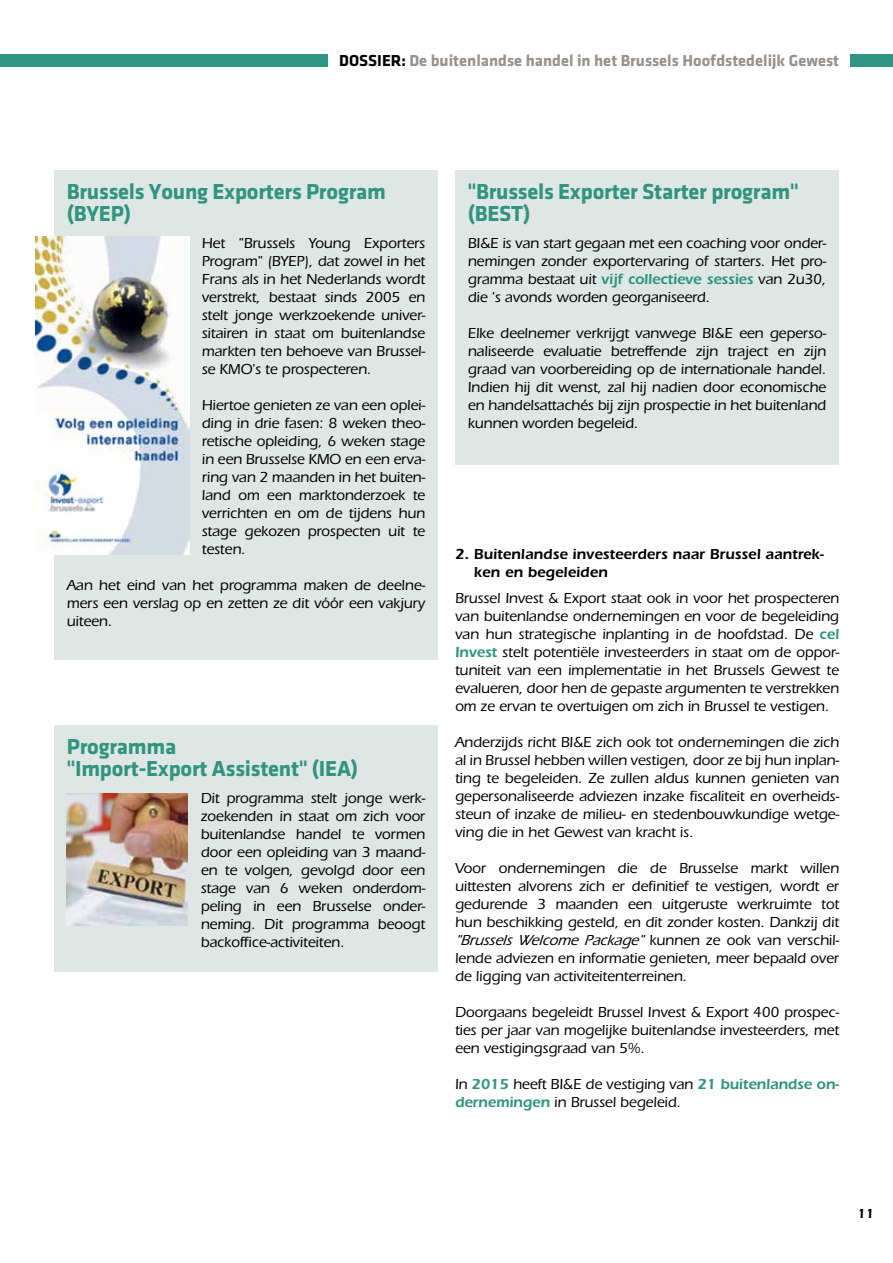
<style>
.page{position:relative;width:893px;height:1263px;background:#fff}
.page>*{position:absolute;margin:0;border:0;box-sizing:border-box;transform-origin:0 0}
.t1{font:22.5px/22.5px "Klavika Bold Bold OSTF";letter-spacing:-.01em;color:#309480}
.t2{font:16.5px "Klavika Bold Bold OSTF";color:#979190}
.t3{font:500 15px/18px "ITC Eras Std";letter-spacing:-.01em;color:#000;text-align:justify}
.t4{font:600 15px/18px "ITC Eras Std";color:#000}
.t5{font:600 13.5px "ITC Eras Std";color:#000}
.s1{color:#000}
.s2{font-weight:600;color:#309480}
.s3{font-style:italic}
</style>
<div class="page">
<div style="left:850px;top:54px;width:43px;height:13px;background:#309480"></div>
<div style="left:0;top:54px;width:327px;height:13px;background:#309480"></div>
<div style="left:54px;top:170px;width:384px;height:489px;background:#dee7e3"></div>
<img style="left:35px;top:237px;width:154px;height:317px">
<div style="left:54px;top:725px;width:384px;height:247px;background:#dee7e3"></div>
<div style="left:455px;top:170px;width:384px;height:295px;background:#dee7e3"></div>
<img style="left:67px;top:794px;width:121px;height:132px">
<p class="t2" style="left:339px;top:51px;width:501px"><span class="s1">DOSSIER:</span> De buitenlandse handel in het Brussels Hoofdstedelijk Gewest</p>
<h1 class="t1" style="left:67px;top:180px;width:321px">Brussels Young Exporters Program (BYEP)</h1>
<p class="t3" style="left:202px;top:234px;width:225px">Het "Brussels Young Exporters Program" (BYEP), dat zowel in het Frans als in het Nederlands wordt verstrekt, bestaat sinds 2005 en stelt jonge werkzoekende univer&shy;sitairen in staat om buitenlandse markten ten behoeve van Brussel&shy;se KMO's te prospecteren.</p>
<p class="t3" style="left:202px;top:396px;width:225px">Hiertoe genieten ze van een oplei&shy;ding in drie fasen: 8 weken theo&shy;retische opleiding, 6 weken stage in een Brusselse KMO en een erva&shy;ring van 2 maanden in het buiten&shy;land om een marktonderzoek te verrichten en om de tijdens hun stage gekozen prospecten uit te testen.</p>
<p class="t3" style="left:67px;top:576px;width:360px">Aan het eind van het programma maken de deelne&shy;mers een verslag op en zetten ze dit vóór een vakjury uiteen.</p>
<h1 class="t1" style="left:67px;top:735px;width:293px">Programma<br>"Import-Export Assistent" (IEA)</h1>
<p class="t3" style="left:201px;top:789px;width:226px">Dit programma stelt jonge werk&shy;zoekenden in staat om zich voor buitenlandse handel te vormen door een opleiding van 3 maand&shy;en te volgen, gevolgd door een stage van 6 weken onderdom&shy;peling in een Brusselse onder&shy;neming. Dit programma beoogt backoffice-activiteiten.</p>
<h1 class="t1" style="left:468px;top:180px;width:332px">"Brussels Exporter Starter program" (BEST)</h1>
<p class="t3" style="left:468px;top:234px;width:360px">BI&amp;E is van start gegaan met een coaching voor onder&shy;nemingen zonder exportervaring of starters. Het pro&shy;gramma bestaat uit <span class="s2">vijf collectieve sessies</span> van 2u30, die 's avonds worden georganiseerd.</p>
<p class="t3" style="left:468px;top:324px;width:360px">Elke deelnemer verkrijgt vanwege BI&amp;E een geperso&shy;naliseerde evaluatie betreffende zijn traject en zijn graad van voorbereiding op de internationale handel.<br>Indien hij dit wenst, zal hij nadien door economische en handelsattachés bij zijn prospectie in het buitenland kunnen worden begeleid.</p>
<p class="t4" style="left:474px;top:545px;width:351px;text-indent:-19px">2. Buitenlandse investeerders naar Brussel aantrek&shy;ken en begeleiden</p>
<p class="t3" style="left:455px;top:589px;width:386px">Brussel Invest &amp; Export staat ook in voor het prospecteren van buitenlandse ondernemingen en voor de begeleiding van hun strategische inplanting in de hoofdstad. De <span class="s2">cel Invest</span> stelt potentiële investeerders in staat om de oppor&shy;tuniteit van een implementatie in het Brussels Gewest te evalueren, door hen de gepaste argumenten te verstrekken om ze ervan te overtuigen om zich in Brussel te vestigen.</p>
<p class="t3" style="left:455px;top:733px;width:386px">Anderzijds richt BI&amp;E zich ook tot ondernemingen die zich al in Brussel hebben willen vestigen, door ze bij hun inplan&shy;ting te begeleiden. Ze zullen aldus kunnen genieten van gepersonaliseerde adviezen inzake fiscaliteit en overheids&shy;steun of inzake de milieu- en stedenbouwkundige wetge&shy;ving die in het Gewest van kracht is.</p>
<p class="t3" style="left:455px;top:859px;width:386px">Voor ondernemingen die de Brusselse markt willen uittesten alvorens zich er definitief te vestigen, wordt er gedurende 3 maanden een uitgeruste werkruimte tot hun beschikking gesteld, en dit zonder kosten. Dankzij dit <span class="s3">"Brussels Welcome Package"</span> k u n n e n z e o o k v a n v e r s c h i l - lende adviezen en informatie genieten, meer bepaald over de ligging van activiteitenterreinen.</p>
<p class="t3" style="left:455px;top:1003px;width:386px">Doorgaans begeleidt Brussel Invest &amp; Export 400 prospec&shy;ties per jaar van mogelijke buitenlandse investeerders, met een vestigingsgraad van 5%.</p>
<p class="t3" style="left:455px;top:1075px;width:386px">In <span class="s2">2015</span> heeft BI&amp;E de vestiging van <span class="s2">21 buitenlandse on&shy;dernemingen</span> in Brussel begeleid.</p>
<p class="t5" style="left:857px;top:1206px;width:19px">11</p>
</div>
